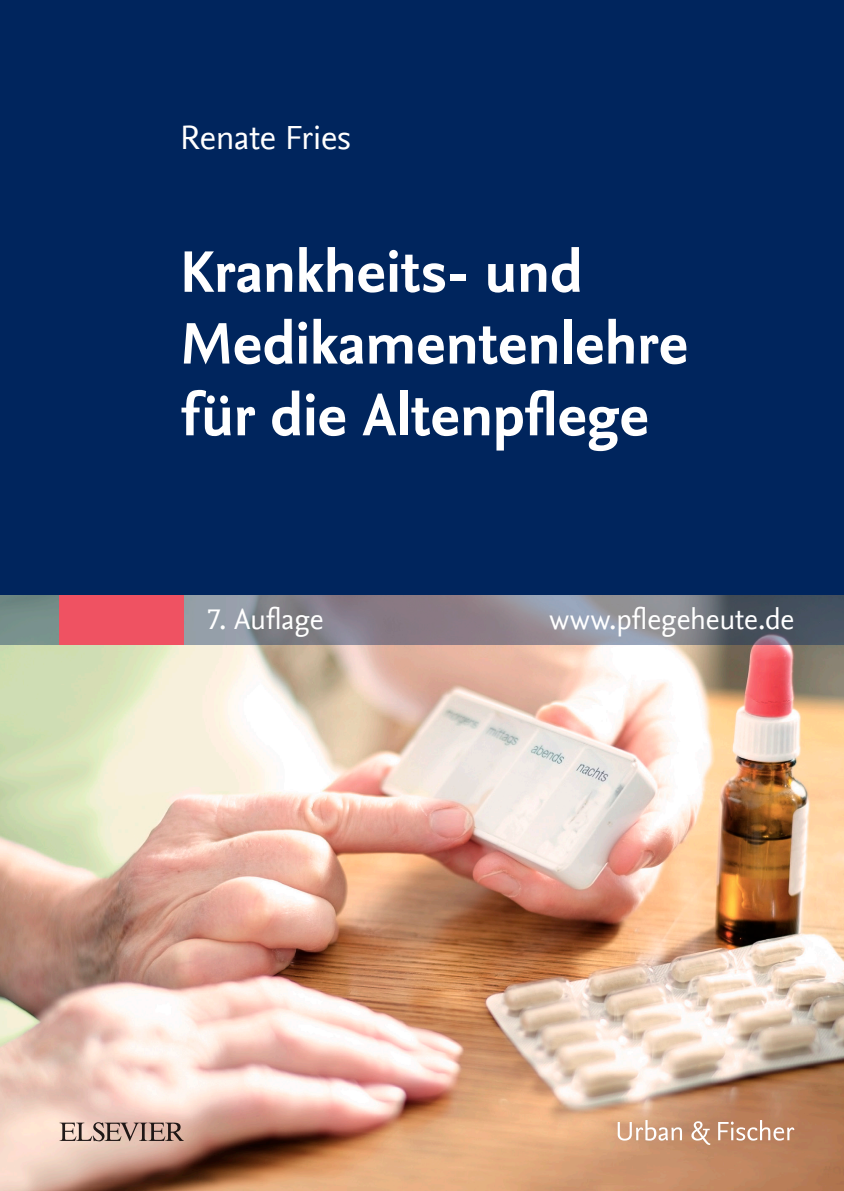
<style>
.page{position:relative;width:844px;height:1191px;background:#fff}
.page>*{position:absolute;margin:0;border:0;box-sizing:border-box;transform-origin:0 0}
.t1{font:700 61.25px/71.8px "Nexus Sans Offc";letter-spacing:-.01em;color:#fff}
.t2{font:35px "Nexus Sans Offc";letter-spacing:-.01em;color:#fff}
.t3{font:29.75px "Nexus Sans Offc";letter-spacing:-.005em;color:#fff}
</style>
<div class="page">
<div style="left:0;top:0;width:843px;height:1191px;background:#00255d"></div>
<img style="left:0;top:645px;width:843px;height:546px">
<svg style="left:0;top:595px;width:843px;height:50px;background:#7f8089"></svg>
<div style="left:60px;top:595px;width:124px;height:50px;background:#ef5262"></div>
<svg style="left:60px;top:1122px;width:124px;height:19px;background:#ad9288"></svg>
<svg style="left:617px;top:1120px;width:177px;height:25px;background:#cda185"></svg>
<p class="t2" style="left:180px;top:118px;width:173px">Renate Fries</p>
<p class="t1" style="left:179px;top:239px;width:510px">Krankheits- und<br>Medikamentenlehre für die Altenpflege</p>
<p class="t3" style="left:207px;top:602px;width:118px">7. Auflage</p>
<p class="t3" style="left:549px;top:602px;width:246px">www.pflegeheute.de</p>
</div>
